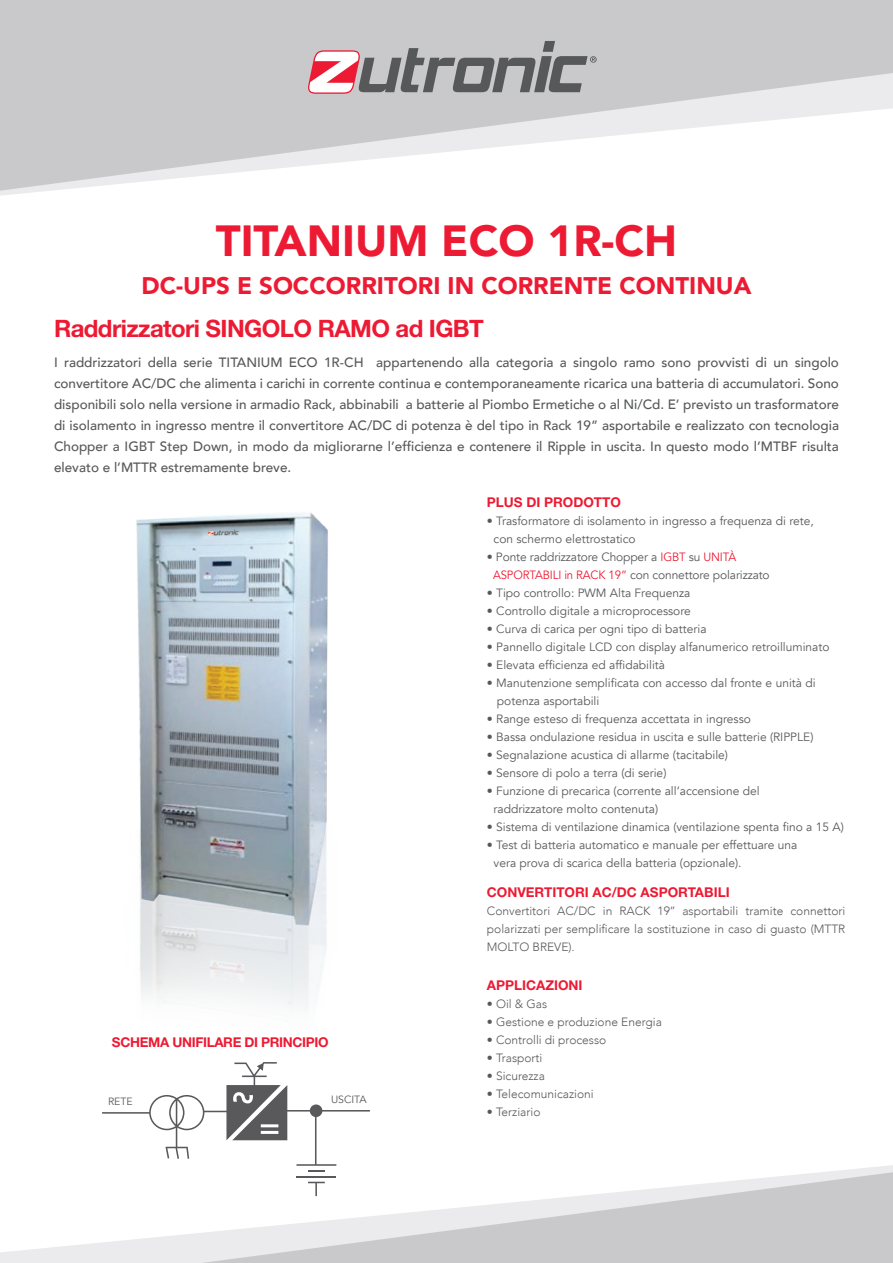
<style>
.page{position:relative;width:893px;height:1263px;background:#fff}
.page>*{position:absolute;margin:0;border:0;box-sizing:border-box;transform-origin:0 0}
.t1{font:900 43.5px "Avenir";color:#ed1a33}
.t2{font:900 24px "Avenir";color:#ed1a33}
.t3{font:700 24px "Helvetica Neue LT Std";letter-spacing:-.025em;color:#ed1a33}
.t4{font:500 13.5px/21px "Avenir";color:#57585a;text-align:justify}
.t5{font:700 13.5px "Helvetica Neue LT Std";color:#ed1a33}
.t6{font:700 13.5px "Helvetica Neue LT Std";letter-spacing:-.025em;color:#ed1a33}
.t7{font:12px "Avenir";color:#57585a}
.t8{font:300 12px/18px "Avenir";color:#57585a;text-align:justify}
.t9{font:10.5px "Avenir";color:#57585a}
.s1{color:#ed1a33}
</style>
<div class="page">
<img style="left:136px;top:512px;width:192px;height:494px">
<svg style="left:102px;top:1062px;width:268px;height:103px"></svg>
<svg style="left:0;top:1165px;width:893px;height:98px"></svg>
<svg style="left:201px;top:1172px;width:692px;height:91px"></svg>
<svg style="left:0;top:0;width:893px;height:191px;fill:#c9c9cc"></svg>
<svg style="left:308px;top:41px;width:289px;height:53px;background:#aba1a4"></svg>
<p class="t1" style="left:216px;top:204px;width:463px">TITANIUM ECO 1R-CH</p>
<p class="t2" style="left:141px;top:265px;width:612px">DC-UPS E SOCCORRITORI IN CORRENTE CONTINUA</p>
<p class="t3" style="left:54px;top:313px;width:431px">Raddrizzatori SINGOLO RAMO ad IGBT</p>
<p class="t4" style="left:54px;top:351px;width:787px">I raddrizzatori della serie TITANIUM ECO 1R-CH appartenendo alla categoria a singolo ramo sono provvisti di un singolo convertitore AC/DC che alimenta i carichi in corrente continua e contemporaneamente ricarica una batteria di accumulatori. Sono disponibili solo nella versione in armadio Rack, abbinabili a batterie al Piombo Ermetiche o al Ni/Cd. E’ previsto un trasformatore di isolamento in ingresso mentre il convertitore AC/DC di potenza è del tipo in Rack 19” asportabile e realizzato con tecnologia Chopper a IGBT Step Down, in modo da migliorarne l’efficienza e contenere il Ripple in uscita. In questo modo l’MTBF risulta elevato e l’MTTR estremamente breve.</p>
<p class="t6" style="left:112px;top:1034px;width:218px">SCHEMA UNIFILARE DI PRINCIPIO</p>
<p class="t9" style="left:108px;top:1095px;width:26px">RETE</p>
<p class="t9" style="left:331px;top:1093px;width:37px">USCITA</p>
<p class="t5" style="left:487px;top:494px;width:136px">PLUS DI PRODOTTO</p>
<p class="t7" style="left:487px;top:514px;width:328px">• Trasformatore di isolamento in ingresso a frequenza di rete,</p>
<p class="t7" style="left:494px;top:532px;width:144px">con schermo elettrostatico</p>
<p class="t7" style="left:487px;top:550px;width:251px">• Ponte raddrizzatore Chopper a <span class="s1">IGBT</span> su <span class="s1">UNITÀ</span></p>
<p class="t7" style="left:493px;top:568px;width:278px"><span class="s1">ASPORTABILI in RACK 19”</span> con connettore polarizzato</p>
<p class="t7" style="left:487px;top:586px;width:205px">• Tipo controllo: PWM Alta Frequenza</p>
<p class="t7" style="left:487px;top:604px;width:205px">• Controllo digitale a microprocessore</p>
<p class="t7" style="left:487px;top:622px;width:221px">• Curva di carica per ogni tipo di batteria</p>
<p class="t7" style="left:487px;top:640px;width:344px">• Pannello digitale LCD con display alfanumerico retroilluminato</p>
<p class="t7" style="left:487px;top:658px;width:180px">• Elevata efficienza ed affidabilità</p>
<p class="t7" style="left:487px;top:676px;width:330px">• Manutenzione semplificata con accesso dal fronte e unità di</p>
<p class="t7" style="left:497px;top:694px;width:104px">potenza asportabili</p>
<p class="t7" style="left:487px;top:712px;width:266px">• Range esteso di frequenza accettata in ingresso</p>
<p class="t7" style="left:487px;top:730px;width:328px">• Bassa ondulazione residua in uscita e sulle batterie (RIPPLE)</p>
<p class="t7" style="left:487px;top:748px;width:243px">• Segnalazione acustica di allarme (tacitabile)</p>
<p class="t7" style="left:487px;top:766px;width:181px">• Sensore di polo a terra (di serie)</p>
<p class="t7" style="left:487px;top:784px;width:274px">• Funzione di precarica (corrente all’accensione del</p>
<p class="t7" style="left:494px;top:802px;width:166px">raddrizzatore molto contenuta)</p>
<p class="t7" style="left:487px;top:820px;width:358px">• Sistema di ventilazione dinamica (ventilazione spenta fino a 15 A)</p>
<p class="t7" style="left:487px;top:838px;width:312px">• Test di batteria automatico e manuale per effettuare una</p>
<p class="t7" style="left:494px;top:856px;width:249px">vera prova di scarica della batteria (opzionale).</p>
<p class="t5" style="left:487px;top:884px;width:244px">CONVERTITORI AC/DC ASPORTABILI</p>
<p class="t8" style="left:487px;top:902px;width:360px">Convertitori AC/DC in RACK 19’’ asportabili tramite connettori polarizzati per semplificare la sostituzione in caso di guasto (MTTR MOLTO BREVE).</p>
<p class="t5" style="left:487px;top:977px;width:97px">APPLICAZIONI</p>
<p class="t8" style="left:487px;top:995px;width:62px">• Oil &amp; Gas</p>
<p class="t8" style="left:487px;top:1013px;width:177px">• Gestione e produzione Energia</p>
<p class="t8" style="left:487px;top:1031px;width:121px">• Controlli di processo</p>
<p class="t8" style="left:487px;top:1049px;width:57px">• Trasporti</p>
<p class="t8" style="left:487px;top:1067px;width:60px">• Sicurezza</p>
<p class="t8" style="left:487px;top:1085px;width:108px">• Telecomunicazioni</p>
<p class="t8" style="left:487px;top:1103px;width:55px">• Terziario</p>
</div>
